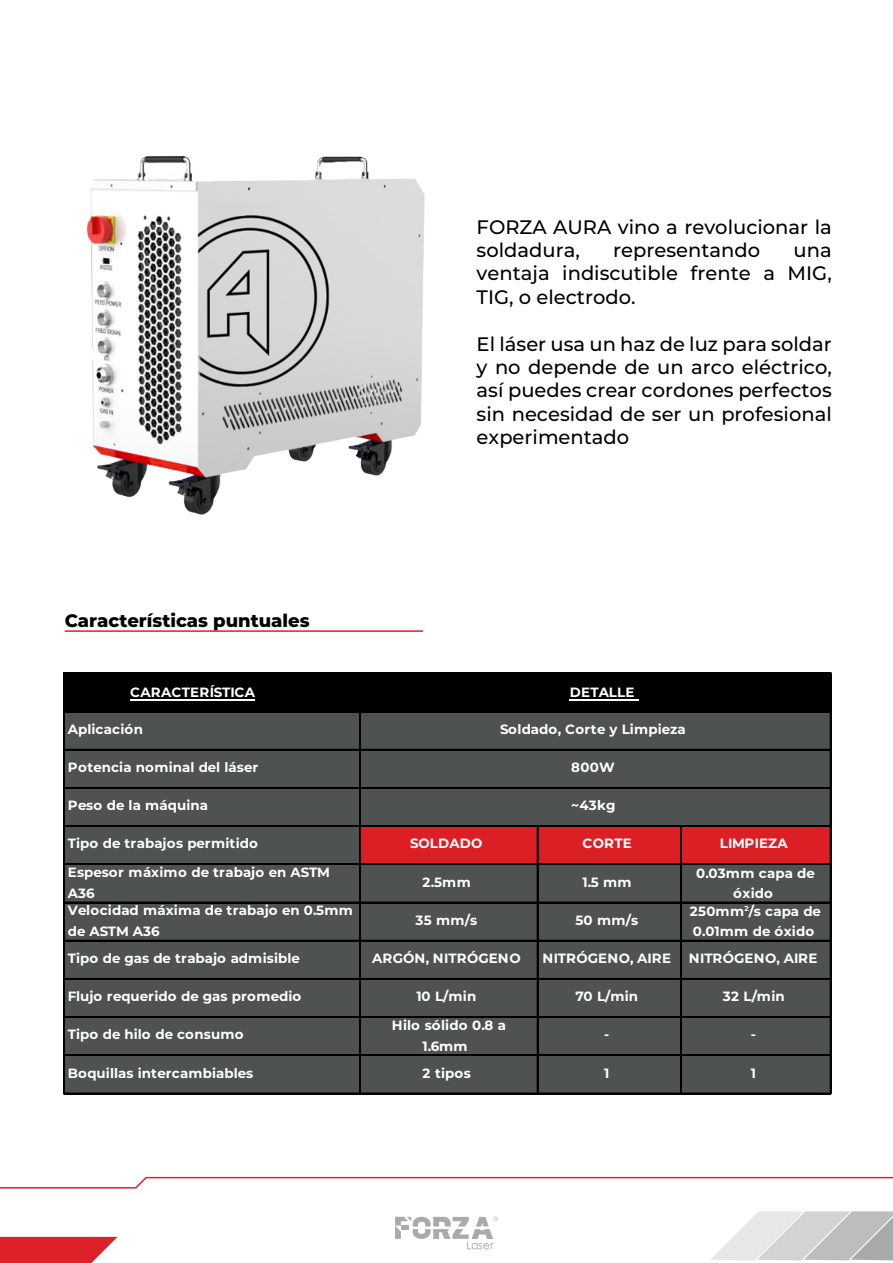
<style>
.page{position:relative;width:893px;height:1263px;background:#fff}
.page>*{position:absolute;margin:0;border:0;box-sizing:border-box;transform-origin:0 0}
.t1{font:500 19.5px/23.4px "Montserrat";color:#000001;text-align:justify}
.t2{font:800 18px "Montserrat";color:#000001}
.t3{font:700 13.35px/20.7px "Montserrat";letter-spacing:.005em;color:#fff}
</style>
<div class="page">
<svg style="left:711px;top:1211px;width:182px;height:49px"></svg>
<svg style="left:0;top:1237px;width:118px;height:26px;background:#e03a41"></svg>
<svg style="left:0;top:1176px;width:893px;height:13px"></svg>
<svg style="left:395px;top:1217px;width:103px;height:32px"></svg>
<hr style="left:65px;top:630px;width:358px;height:2px;background:#db1f2c">
<div style="left:65px;top:674px;width:766px;height:38px;background:#000001"></div>
<div style="left:65px;top:711px;width:766px;height:116px;background:#4f5252"></div>
<div style="left:65px;top:826px;width:296px;height:39px;background:#4f5252"></div>
<div style="left:360px;top:826px;width:471px;height:39px;background:#dc1f25"></div>
<div style="left:65px;top:864px;width:766px;height:230px;background:#4f5252"></div>
<hr style="left:130px;top:699px;width:125px;height:1px;background:#fff">
<hr style="left:570px;top:699px;width:69px;height:1px;background:#fff">
<hr style="left:64px;top:673px;width:1px;height:421px;background:#000001">
<hr style="left:359px;top:674px;width:1px;height:420px;background:#000001">
<hr style="left:360px;top:674px;width:1px;height:420px;background:#000001">
<hr style="left:537px;top:827px;width:1px;height:267px;background:#000001">
<hr style="left:680px;top:827px;width:1px;height:267px;background:#000001">
<hr style="left:681px;top:827px;width:1px;height:267px;background:#000001">
<hr style="left:830px;top:674px;width:1px;height:420px;background:#000001">
<hr style="left:65px;top:673px;width:766px;height:1px;background:#000001">
<hr style="left:65px;top:711px;width:766px;height:1px;background:#000001">
<hr style="left:65px;top:749px;width:766px;height:1px;background:#000001">
<hr style="left:65px;top:787px;width:766px;height:1px;background:#000001">
<hr style="left:65px;top:825px;width:766px;height:1px;background:#000001">
<hr style="left:65px;top:826px;width:766px;height:1px;background:#000001">
<hr style="left:65px;top:863px;width:766px;height:1px;background:#000001">
<hr style="left:65px;top:864px;width:766px;height:1px;background:#000001">
<hr style="left:65px;top:902px;width:766px;height:1px;background:#000001">
<hr style="left:65px;top:940px;width:766px;height:1px;background:#000001">
<hr style="left:65px;top:978px;width:766px;height:1px;background:#000001">
<hr style="left:65px;top:1016px;width:766px;height:2px;background:#000001">
<hr style="left:65px;top:1054px;width:766px;height:1px;background:#000001">
<hr style="left:65px;top:1055px;width:766px;height:1px;background:#000001">
<hr style="left:65px;top:1093px;width:766px;height:1px;background:#000001">
<img style="left:87px;top:155px;width:338px;height:360px">
<h2 class="t2" style="left:65px;top:607px;width:246px">Características puntuales</h2>
<h1 class="t1" style="left:477px;top:214px;width:357px">FORZA AURA vino a revolucionar la soldadura,</h1>
<h1 class="t1" style="left:613px;top:238px;width:148px">representando</h1>
<h1 class="t1" style="left:477px;top:238px;width:357px;text-indent:317px">una ventaja indiscutible frente a MIG, TIG, o electrodo.</h1>
<h1 class="t1" style="left:477px;top:331px;width:357px">El láser usa un haz de luz para soldar y no depende de un arco eléctrico, así puedes crear cordones perfectos sin necesidad de ser un profesional experimentado</h1>
<p class="t3" style="left:130px;top:682px;width:126px">CARACTERÍSTICA</p>
<p class="t3" style="left:570px;top:681px;width:66px">DETALLE</p>
<p class="t3" style="left:68px;top:718px;width:77px">Aplicación</p>
<p class="t3" style="left:68px;top:756px;width:192px">Potencia nominal del láser</p>
<p class="t3" style="left:68px;top:794px;width:142px">Peso de la máquina</p>
<p class="t3" style="left:68px;top:832px;width:192px">Tipo de trabajos permitido</p>
<p class="t3" style="left:410px;top:832px;width:74px">SOLDADO</p>
<p class="t3" style="left:583px;top:832px;width:51px">CORTE</p>
<p class="t3" style="left:720px;top:832px;width:70px">LIMPIEZA</p>
<p class="t3" style="left:68px;top:861px;width:264px">Espesor máximo de trabajo en ASTM<br>A36</p>
<p class="t3" style="left:423px;top:871px;width:50px">2.5mm</p>
<p class="t3" style="left:583px;top:871px;width:51px">1.5 mm</p>
<p class="t3" style="left:696px;top:863px;width:120px;line-height:19.6px;text-align:center">0.03mm capa de óxido</p>
<p class="t3" style="left:68px;top:900px;width:287px">Velocidad máxima de trabajo en 0.5mm de ASTM A36</p>
<p class="t3" style="left:415px;top:909px;width:63px">35 mm/s</p>
<p class="t3" style="left:575px;top:909px;width:64px">50 mm/s</p>
<p class="t3" style="left:690px;top:901px;width:133px;line-height:19.6px">250mm<sup>2</sup>/s capa de<br>0.01mm de óxido</p>
<p class="t3" style="left:68px;top:947px;width:234px">Tipo de gas de trabajo admisible</p>
<p class="t3" style="left:372px;top:947px;width:150px">ARGÓN, NITRÓGENO</p>
<p class="t3" style="left:542px;top:947px;width:130px">NITRÓGENO, AIRE</p>
<p class="t3" style="left:689px;top:947px;width:130px">NITRÓGENO, AIRE</p>
<p class="t3" style="left:68px;top:985px;width:235px">Flujo requerido de gas promedio</p>
<p class="t3" style="left:416px;top:985px;width:61px">10 L/min</p>
<p class="t3" style="left:575px;top:985px;width:64px">70 L/min</p>
<p class="t3" style="left:723px;top:985px;width:63px">32 L/min</p>
<p class="t3" style="left:68px;top:1023px;width:177px">Tipo de hilo de consumo</p>
<p class="t3" style="left:392px;top:1014px;width:116px;text-align:center">Hilo sólido 0.8 a<br>1.6mm</p>
<p class="t3" style="left:500px;top:718px;width:187px">Soldado, Corte y Limpieza</p>
<p class="t3" style="left:571px;top:756px;width:45px">800W</p>
<p class="t3" style="left:571px;top:794px;width:46px">~43kg</p>
<p class="t3" style="left:604px;top:1023px;width:7px">-</p>
<p class="t3" style="left:751px;top:1023px;width:7px">-</p>
<p class="t3" style="left:68px;top:1062px;width:187px">Boquillas intercambiables</p>
<p class="t3" style="left:423px;top:1062px;width:50px">2 tipos</p>
<p class="t3" style="left:604px;top:1062px;width:7px">1</p>
<p class="t3" style="left:751px;top:1062px;width:7px">1</p>
</div>
